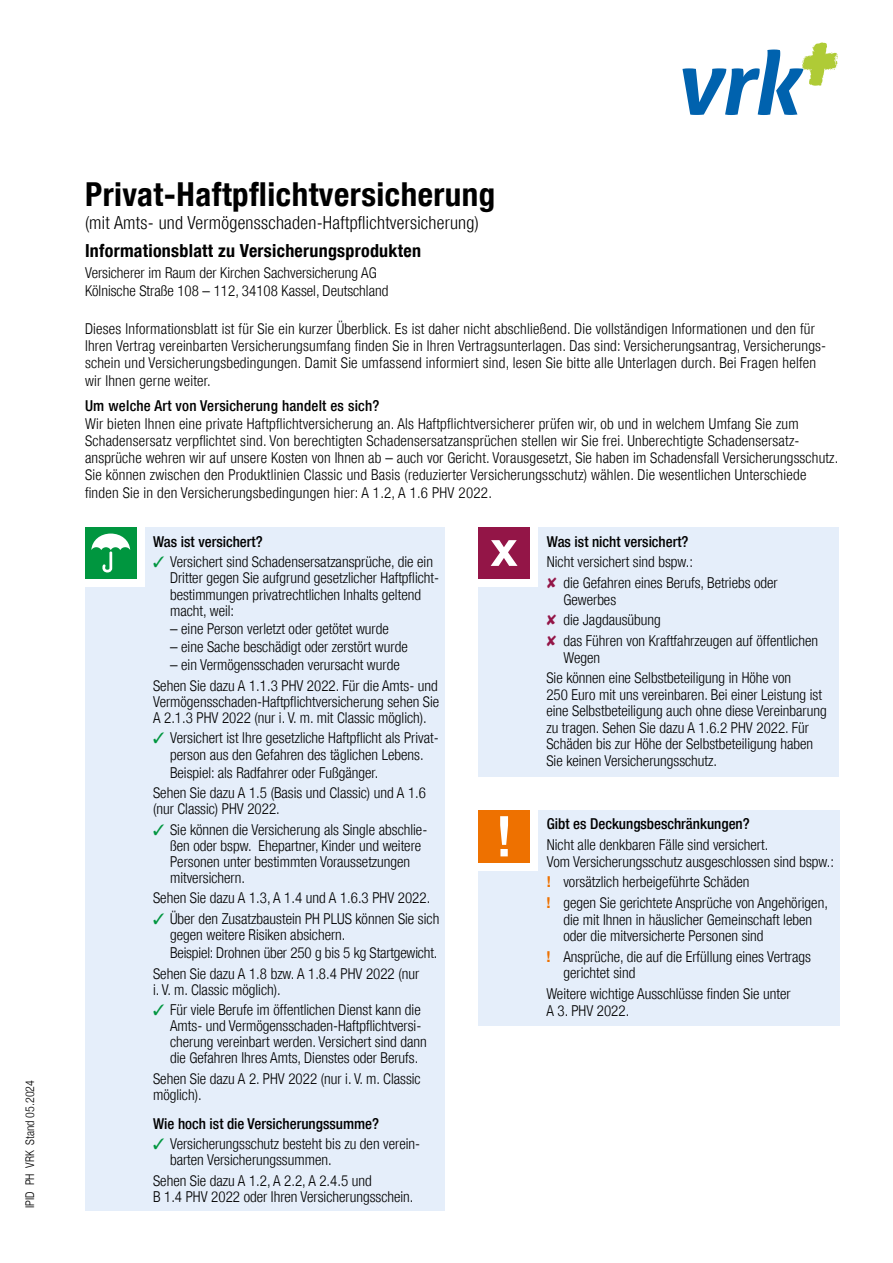
<style>
.page{position:relative;width:893px;height:1263px;background:#fff}
.page>*{position:absolute;margin:0;border:0;box-sizing:border-box;transform-origin:0 0}
.t1{font:33px "Helvetica Neuefor HUK 77 Bd Cn";letter-spacing:.015em;color:#000}
.t2{font:18px "Helvetica Neuefor HUK 47 Lt Cn";letter-spacing:.015em;color:#000}
.t3{font:18px "Helvetica Neuefor HUK 77 Bd Cn";letter-spacing:.015em;color:#000}
.t4{font:15px/16.2px "Helvetica Neuefor HUK 47 Lt Cn";color:#000}
.t5{font:15px "Helvetica Neuefor HUK 67 Md Cn";color:#000}
.t6{font:12px "Helvetica Neuefor HUK 47 Lt Cn";color:#000}
.s1{color:#00963f}
.s2{color:#931547}
.s3{font-family:"Helvetica Neuefor HUK 75 Bd";color:#ee7100}
</style>
<div class="page">
<div style="left:478px;top:527px;width:361px;height:250px;background:#e5eefa"></div>
<div style="left:478px;top:527px;width:60px;height:60px;background:#fff"></div>
<div style="left:478px;top:527px;width:52px;height:52px;background:#931547"></div>
<svg style="left:491px;top:540px;width:27px;height:26px"></svg>
<div style="left:85px;top:527px;width:359px;height:683px;background:#e5eefa"></div>
<div style="left:85px;top:527px;width:60px;height:60px;background:#fff"></div>
<div style="left:85px;top:527px;width:51px;height:52px;background:#00963f"></div>
<svg style="left:91px;top:533px;width:39px;height:39px"></svg>
<div style="left:478px;top:810px;width:361px;height:215px;background:#e5eefa"></div>
<div style="left:478px;top:810px;width:60px;height:61px;background:#fff"></div>
<div style="left:478px;top:810px;width:52px;height:52px;background:#ee7100"></div>
<svg style="left:500px;top:816px;width:8px;height:40px"></svg>
<svg style="left:682px;top:43px;width:156px;height:72px"></svg>
<p class="t6" style="left:23px;top:1208px;width:129px;rotate:-90deg">IPID PH VRK Stand 05.2024</p>
<h1 class="t1" style="left:85px;top:175px;width:412px">Privat-Haftpflichtversicherung</h1>
<p class="t2" style="left:85px;top:212px;width:395px">(mit Amts- und Vermögensschaden-Haftpflichtversicherung)</p>
<p class="t3" style="left:85px;top:239px;width:337px">Informationsblatt zu Versicherungsprodukten</p>
<p class="t4" style="left:85px;top:264px;width:305px;line-height:17.2px">Versicherer im Raum der Kirchen Sachversicherung AG<br>Kölnische Straße 108 – 112, 34108 Kassel, Deutschland</p>
<p class="t4" style="left:85px;top:320px;width:743px;line-height:17.2px">Dieses Informationsblatt ist für Sie ein kurzer Überblick. Es ist daher nicht abschließend. Die vollständigen Informationen und den für Ihren Vertrag vereinbarten Versicherungsumfang finden Sie in Ihren Vertragsunterlagen. Das sind: Versicherungsantrag, Versicherungs&shy;schein und Versicherungsbedingungen. Damit Sie umfassend informiert sind, lesen Sie bitte alle Unterlagen durch. Bei Fragen helfen wir Ihnen gerne weiter.</p>
<p class="t5" style="left:85px;top:397px;width:296px">Um welche Art von Versicherung handelt es sich?</p>
<p class="t4" style="left:85px;top:415px;width:755px;line-height:17.2px">Wir bieten Ihnen eine private Haftpflichtversicherung an. Als Haftpflichtversicherer prüfen wir, ob und in welchem Umfang Sie zum Schadensersatz verpflichtet sind. Von berechtigten Schadensersatzansprüchen stellen wir Sie frei. Unberechtigte Schadensersatz&shy;ansprüche wehren wir auf unsere Kosten von Ihnen ab – auch vor Gericht. Vorausgesetzt, Sie haben im Schadensfall Versicherungsschutz.<br>Sie können zwischen den Produktlinien Classic und Basis (reduzierter Versicherungsschutz) wählen. Die wesentlichen Unterschiede finden Sie in den Versicherungsbedingungen hier: A 1.2, A 1.6 PHV 2022.</p>
<p class="t5" style="left:153px;top:532px;width:111px">Was ist versichert?</p>
<p class="t4" style="left:170px;top:554px;width:271px;text-indent:-17px"><span class="s1">✓</span> Versichert sind Schadensersatzansprüche, die ein Dritter gegen Sie aufgrund gesetzlicher Haftpflicht&shy;bestimmungen privatrechtlichen Inhalts geltend macht, weil:</p>
<p class="t4" style="left:170px;top:620px;width:220px">– eine Person verletzt oder getötet wurde</p>
<p class="t4" style="left:170px;top:639px;width:239px">– eine Sache beschädigt oder zerstört wurde</p>
<p class="t4" style="left:153px;top:655px;width:286px;line-height:20.4px;text-indent:17px">– ein Vermögensschaden verursacht wurde<br>Sehen Sie dazu A 1.1.3 PHV 2022. Für die Amts- und</p>
<p class="t4" style="left:153px;top:693px;width:288px">Vermögensschaden-Haftpflichtversicherung sehen Sie<br>A 2.1.3 PHV 2022 (nur i. V. m. mit Classic möglich).</p>
<p class="t4" style="left:153px;top:730px;width:287px;text-align:center"><span class="s1">✓</span> Versichert ist Ihre gesetzliche Haftpflicht als Privat&shy;person aus den Gefahren des täglichen Lebens.</p>
<p class="t4" style="left:153px;top:762px;width:274px;line-height:20.4px;text-indent:17px">Beispiel: als Radfahrer oder Fußgänger.<br>Sehen Sie dazu A 1.5 (Basis und Classic) und A 1.6</p>
<p class="t4" style="left:153px;top:801px;width:128px">(nur Classic) PHV 2022.</p>
<p class="t4" style="left:170px;top:821px;width:259px;text-indent:-17px"><span class="s1">✓</span> Sie können die Versicherung als Single abschlie&shy;ßen oder bspw. Ehepartner, Kinder und weitere Personen unter bestimmten Voraussetzungen mitversichern.</p>
<p class="t4" style="left:153px;top:890px;width:279px">Sehen Sie dazu A 1.3, A 1.4 und A 1.6.3 PHV 2022.</p>
<p class="t4" style="left:170px;top:910px;width:271px;text-indent:-17px"><span class="s1">✓</span> Über den Zusatzbaustein PH PLUS können Sie sich gegen weitere Risiken absichern.</p>
<p class="t4" style="left:153px;top:942px;width:286px;line-height:20.4px;text-indent:17px">Beispiel: Drohnen über 250 g bis 5 kg Startgewicht.<br>Sehen Sie dazu A 1.8 bzw. A 1.8.4 PHV 2022 (nur</p>
<p class="t4" style="left:153px;top:981px;width:129px">i. V. m. Classic möglich).</p>
<p class="t4" style="left:170px;top:1001px;width:258px;text-indent:-17px"><span class="s1">✓</span> Für viele Berufe im öffentlichen Dienst kann die Amts- und Vermögensschaden-Haftpflichtversi&shy;cherung vereinbart werden. Versichert sind dann die Gefahren Ihres Amts, Dienstes oder Berufs.</p>
<p class="t4" style="left:153px;top:1070px;width:269px">Sehen Sie dazu A 2. PHV 2022 (nur i. V. m. Classic möglich).</p>
<p class="t5" style="left:153px;top:1114px;width:228px">Wie hoch ist die Versicherungssumme?</p>
<p class="t4" style="left:170px;top:1136px;width:252px;text-indent:-17px"><span class="s1">✓</span> Versicherungsschutz besteht bis zu den verein&shy;barten Versicherungssummen.</p>
<p class="t4" style="left:153px;top:1172px;width:262px">Sehen Sie dazu A 1.2, A 2.2, A 2.4.5 und<br>B 1.4 PHV 2022 oder Ihren Versicherungsschein.</p>
<p class="t5" style="left:547px;top:532px;width:143px">Was ist nicht versichert?</p>
<p class="t4" style="left:547px;top:551px;width:232px;line-height:20.7px">Nicht versichert sind bspw.:<br><span class="s2">✘</span> die Gefahren eines Berufs, Betriebs oder</p>
<p class="t4" style="left:546px;top:589px;width:273px;line-height:20.7px;text-indent:17px">Gewerbes<br><span class="s2">✘</span> die Jagdausübung<br><span class="s2">✘</span> das Führen von Kraftfahrzeugen auf öffentlichen</p>
<p class="t4" style="left:546px;top:647px;width:246px;line-height:20.7px;text-indent:17px">Wegen<br>Sie können eine Selbstbeteiligung in Höhe von</p>
<p class="t4" style="left:546px;top:686px;width:282px">250 Euro mit uns vereinbaren. Bei einer Leistung ist eine Selbstbeteiligung auch ohne diese Vereinbarung zu tragen. Sehen Sie dazu A 1.6.2 PHV 2022. Für Schäden bis zur Höhe der Selbstbeteiligung haben Sie keinen Versicherungsschutz.</p>
<p class="t5" style="left:547px;top:815px;width:204px">Gibt es Deckungsbeschränkungen?</p>
<p class="t4" style="left:547px;top:836px;width:289px">Nicht alle denkbaren Fälle sind versichert.<br>Vom Versicherungsschutz ausgeschlossen sind bspw.:</p>
<p class="t4" style="left:546px;top:871px;width:283px;line-height:20.7px"><span class="s3">!</span> vorsätzlich herbeigeführte Schäden<br><span class="s3">!</span> gegen Sie gerichtete Ansprüche von Angehörigen,</p>
<p class="t4" style="left:563px;top:911px;width:250px">die mit Ihnen in häuslicher Gemeinschaft leben oder die mitversicherte Personen sind</p>
<p class="t4" style="left:563px;top:948px;width:249px;text-indent:-17px"><span class="s3">!</span> Ansprüche, die auf die Erfüllung eines Vertrags gerichtet sind</p>
<p class="t4" style="left:546px;top:985px;width:246px">Weitere wichtige Ausschlüsse finden Sie unter<br>A 3. PHV 2022.</p>
</div>
